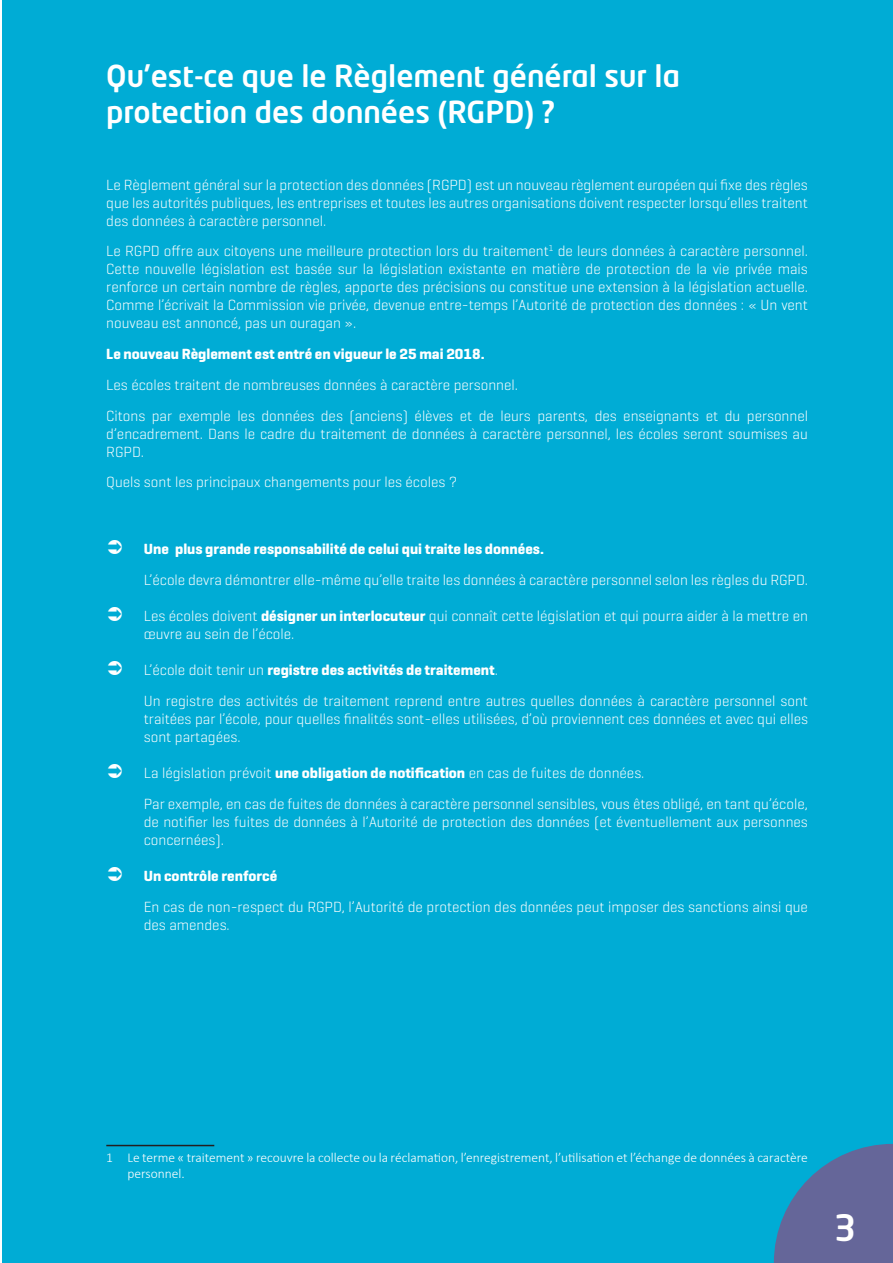
<style>
.page{position:relative;width:893px;height:1263px;background:#fff}
.page>*{position:absolute;margin:0;border:0;box-sizing:border-box;transform-origin:0 0}
.t1{font:500 36px "Neo Tech Pro";color:#fff}
.t2{font:500 30px/36px "Neo Tech Pro";color:#fff}
.t3{font:300 15px/18px "Geogrotesque";color:#fff}
.t4{font:700 15px "Geogrotesque";color:#fff}
.t5{font:300 13.5px/16.2px "Calibri";color:#fff}
.s1{font-weight:700}
</style>
<div class="page">
<div style="left:2px;top:0;width:891px;height:1263px;background:#00acd5"></div>
<svg style="left:774px;top:1144px;width:119px;height:119px"></svg>
<hr style="left:106px;top:1145px;width:108px;height:1px;background:#231f20">
<h2 class="t2" style="left:106px;top:57px;width:575px">Qu’est-ce que le Règlement général sur la protection des données (RGPD) ?</h2>
<p class="t3" style="left:106px;top:175px;width:703px;text-align:justify">Le Règlement général sur la protection des données (RGPD) est un nouveau règlement européen qui fixe des règles que les autorités publiques, les entreprises et toutes les autres organisations doivent respecter lorsqu’elles traitent des données à caractère personnel.</p>
<p class="t3" style="left:106px;top:242px;width:703px;text-align:justify">Le RGPD offre aux citoyens une meilleure protection lors du traitement<sup>1</sup> de leurs données à caractère personnel.<br>Cette nouvelle législation est basée sur la législation existante en matière de protection de la vie privée mais renforce un certain nombre de règles, apporte des précisions ou constitue une extension à la législation actuelle.<br>Comme l’écrivait la Commission vie privée, devenue entre-temps l’Autorité de protection des données : « Un vent nouveau est annoncé, pas un ouragan ».</p>
<p class="t4" style="left:106px;top:345px;width:380px">Le nouveau Règlement est entré en vigueur le 25 mai 2018.</p>
<p class="t3" style="left:106px;top:369px;width:703px;line-height:30.8px">Les écoles traitent de nombreuses données à caractère personnel.<br>Citons par exemple les données des (anciens) élèves et de leurs parents, des enseignants et du personnel</p>
<p class="t3" style="left:106px;top:424px;width:703px">d’encadrement. Dans le cadre du traitement de données à caractère personnel, les écoles seront soumises au<br>RGPD.</p>
<p class="t3" style="left:106px;top:473px;width:353px">Quels sont les principaux changements pour les écoles ?</p>
<p class="t4" style="left:144px;top:540px;width:402px">Une plus grande responsabilité de celui qui traite les données.</p>
<p class="t3" style="left:144px;top:570px;width:666px">L’école devra démontrer elle-même qu’elle traite les données à caractère personnel selon les règles du RGPD.</p>
<p class="t3" style="left:144px;top:607px;width:666px">Les écoles doivent <span class="s1">désigner un interlocuteur</span> qui connaît cette législation et qui pourra aider à la mettre en œuvre au sein de l’école.</p>
<p class="t3" style="left:144px;top:654px;width:666px;line-height:30.8px">L’école doit tenir un <span class="s1">registre des activités de traitement</span>.<br>Un registre des activités de traitement reprend entre autres quelles données à caractère personnel sont</p>
<p class="t3" style="left:144px;top:709px;width:666px">traitées par l’école, pour quelles finalités sont-elles utilisées, d’où proviennent ces données et avec qui elles sont partagées.</p>
<p class="t3" style="left:144px;top:757px;width:666px;line-height:30.8px">La législation prévoit <span class="s1">une obligation de notification</span> en cas de fuites de données.<br>Par exemple, en cas de fuites de données à caractère personnel sensibles, vous êtes obligé, en tant qu’école,</p>
<p class="t3" style="left:144px;top:812px;width:666px">de notifier les fuites de données à l’Autorité de protection des données (et éventuellement aux personnes concernées).</p>
<p class="t4" style="left:144px;top:867px;width:135px">Un contrôle renforcé</p>
<p class="t3" style="left:144px;top:897px;width:666px">En cas de non-respect du RGPD, l’Autorité de protection des données peut imposer des sanctions ainsi que des amendes.</p>
<p class="t5" style="left:128px;top:1149px;width:682px;text-indent:-21px">1 Le terme « traitement » recouvre la collecte ou la réclamation, l’enregistrement, l’utilisation et l’échange de données à caractère personnel.</p>
<h1 class="t1" style="left:834px;top:1205px;width:24px">3</h1>
</div>
